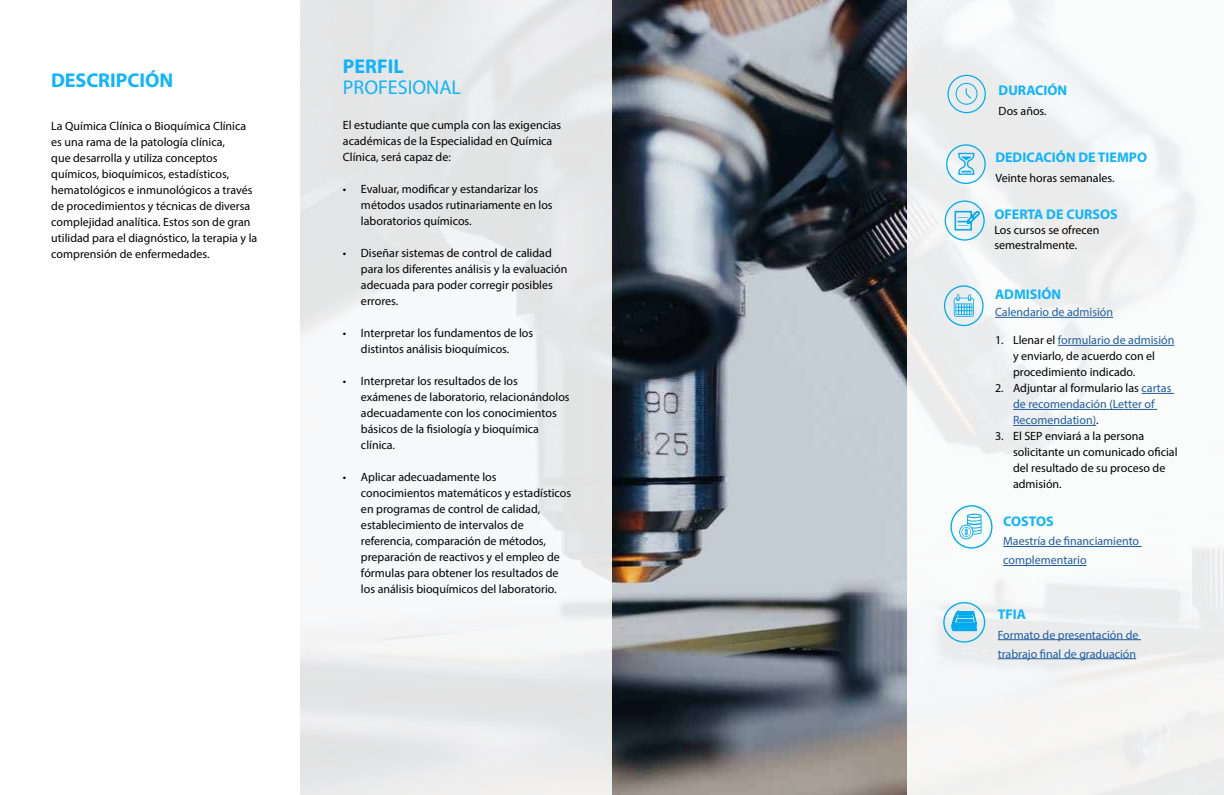
<style>
.page{position:relative;width:1224px;height:795px;background:#fff}
.page>*{position:absolute;margin:0;border:0;box-sizing:border-box;transform-origin:0 0}
.t1{font:700 20px "Myriad Pro";color:#10b3ff}
.t2{font:20px "Myriad Pro";color:#10b3ff}
.t3{font:700 14px "Myriad Pro";color:#10b3ff}
.t4{font:12px/16px "Myriad Pro";color:#000}
.t5{font:12px/16px "Myriad Pro";color:#215e9e}
.s1{color:#215e9e}
.s2{color:#000}
</style>
<div class="page">
<img style="left:612px;top:0;width:295px;height:794px">
<div style="left:907px;top:0;width:317px;height:794px;background:#f6f6f6"></div>
<div style="left:299px;top:0;width:313px;height:794px;background:linear-gradient(to right,#eff0f1,#eaebec)"></div>
<div style="left:947px;top:75px;width:39px;height:38px;border:1px solid #00aeef;border-radius:50%"></div>
<div style="left:956px;top:83px;width:21px;height:21px;border:1px solid #00aeef;border-radius:50%"></div>
<svg style="left:965px;top:87px;width:7px;height:13px"></svg>
<hr style="left:995px;top:317px;width:118px;height:1px;background:#215e9e">
<hr style="left:1058px;top:345px;width:116px;height:1px;background:#215e9e">
<hr style="left:1142px;top:393px;width:32px;height:1px;background:#215e9e">
<hr style="left:1013px;top:409px;width:144px;height:1px;background:#215e9e">
<hr style="left:1013px;top:425px;width:83px;height:1px;background:#215e9e">
<hr style="left:1003px;top:546px;width:139px;height:1px;background:#215e9e">
<hr style="left:1003px;top:565px;width:84px;height:1px;background:#215e9e">
<hr style="left:998px;top:639px;width:143px;height:1px;background:#215e9e">
<hr style="left:998px;top:658px;width:138px;height:1px;background:#215e9e">
<div style="left:944px;top:285px;width:40px;height:41px;border:1px solid #00aeef;border-radius:50%"></div>
<svg style="left:954px;top:294px;width:20px;height:22px"></svg>
<div style="left:950px;top:505px;width:43px;height:43px;border:1px solid #00aeef;border-radius:50%"></div>
<svg style="left:959px;top:513px;width:23px;height:26px"></svg>
<div style="left:943px;top:601px;width:42px;height:41px;border:1px solid #00aeef;border-radius:50%"></div>
<svg style="left:951px;top:611px;width:26px;height:19px"></svg>
<div style="left:946px;top:144px;width:40px;height:40px;border:1px solid #00aeef;border-radius:50%"></div>
<svg style="left:958px;top:152px;width:17px;height:23px"></svg>
<div style="left:945px;top:200px;width:40px;height:40px;border:1px solid #00aeef;border-radius:50%"></div>
<svg style="left:955px;top:211px;width:25px;height:19px"></svg>
<h1 class="t1" style="left:51px;top:67px;width:124px">DESCRIPCIÓN</h1>
<p class="t4" style="left:51px;top:117px;width:207px">La Química Clínica o Bioquímica Clínica es una rama de la patología clínica,<br>que desarrolla y utiliza conceptos químicos, bioquímicos, estadísticos, hematológicos e inmunológicos a través de procedimientos y técnicas de diversa complejidad analítica. Estos son de gran utilidad para el diagnóstico, la terapia y la comprensión de enfermedades.</p>
<h1 class="t1" style="left:343px;top:53px;width:62px">PERFIL</h1>
<h1 class="t2" style="left:343px;top:75px;width:120px">PROFESIONAL</h1>
<p class="t4" style="left:343px;top:116px;width:220px">El estudiante que cumpla con las exigencias académicas de la Especialidad en Química<br>Clínica, será capaz de:</p>
<p class="t4" style="left:361px;top:180px;width:193px;text-indent:-18px">• Evaluar, modificar y estandarizar los métodos usados rutinariamente en los laboratorios químicos.</p>
<p class="t4" style="left:361px;top:244px;width:208px;text-indent:-18px">• Diseñar sistemas de control de calidad para los diferentes análisis y la evaluación adecuada para poder corregir posibles errores.</p>
<p class="t4" style="left:343px;top:324px;width:192px;text-align:center">• Interpretar los fundamentos de los distintos análisis bioquímicos.</p>
<p class="t4" style="left:361px;top:372px;width:210px;text-indent:-18px">• Interpretar los resultados de los exámenes de laboratorio, relacionándolos adecuadamente con los conocimientos básicos de la fisiología y bioquímica clínica.</p>
<p class="t4" style="left:361px;top:468px;width:212px;text-indent:-18px">• Aplicar adecuadamente los conocimientos matemáticos y estadísticos en programas de control de calidad, establecimiento de intervalos de referencia, comparación de métodos, preparación de reactivos y el empleo de fórmulas para obtener los resultados de los análisis bioquímicos del laboratorio.</p>
<p class="t3" style="left:999px;top:81px;width:70px">DURACIÓN</p>
<p class="t4" style="left:999px;top:102px;width:50px">Dos años.</p>
<p class="t3" style="left:995px;top:148px;width:153px">DEDICACIÓN DE TIEMPO</p>
<p class="t4" style="left:995px;top:169px;width:121px">Veinte horas semanales.</p>
<p class="t3" style="left:994px;top:205px;width:125px">OFERTA DE CURSOS</p>
<p class="t4" style="left:994px;top:222px;width:107px;line-height:15px">Los cursos se ofrecen semestralmente.</p>
<p class="t3" style="left:995px;top:285px;width:68px">ADMISIÓN</p>
<p class="t5" style="left:995px;top:304px;width:120px">Calendario de admisión</p>
<p class="t4" style="left:1013px;top:332px;width:163px;text-indent:-18px">1. Llenar el <span class="s1">formulario de admisión </span>y enviarlo, de acuerdo con el procedimiento indicado.</p>
<p class="t5" style="left:1013px;top:380px;width:160px;text-indent:-18px"><span class="s2">2. Adjuntar al formulario las</span> cartas de recomendación (Letter of<br>Recomendation)<span class="s2">.</span></p>
<p class="t4" style="left:1013px;top:428px;width:166px;text-indent:-18px">3. El SEP enviará a la persona solicitante un comunicado oficial del resultado de su proceso de admisión.</p>
<p class="t3" style="left:1003px;top:512px;width:52px">COSTOS</p>
<p class="t5" style="left:1003px;top:531px;width:137px;line-height:19px">Maestría de financiamiento complementario</p>
<p class="t3" style="left:998px;top:605px;width:30px">TFIA</p>
<p class="t5" style="left:998px;top:624px;width:142px;line-height:19px">Formato de presentación de trabrajo final de graduación</p>
</div>
